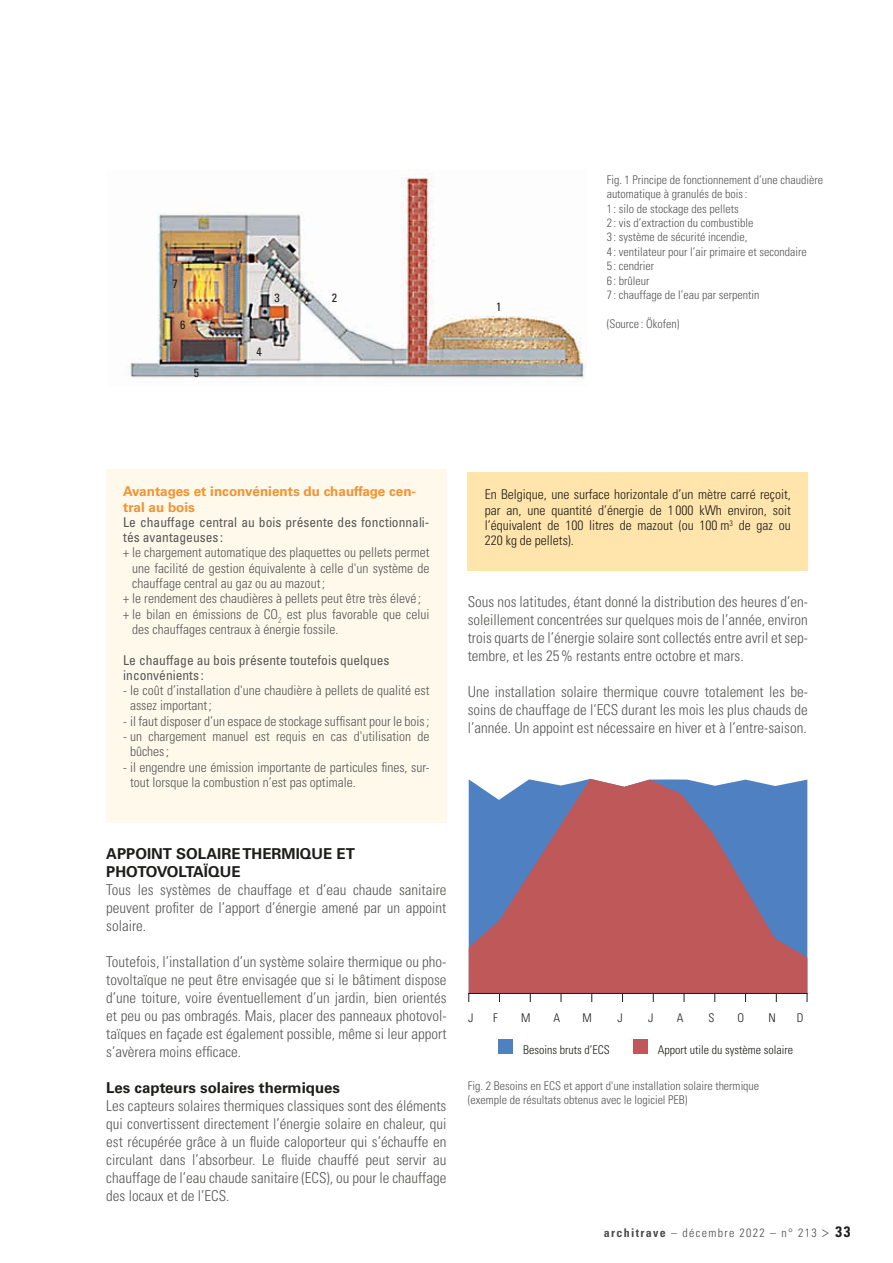
<style>
.page{position:relative;width:893px;height:1263px;background:#fff}
.page>*{position:absolute;margin:0;border:0;box-sizing:border-box;transform-origin:0 0}
.t1{font:300 condensed 15px/18px "Univers LT Std";color:#575756;text-align:justify}
.t2{font:700 15px/18px "Univers LT Std";color:#1d1d1b}
.t3{font:300 condensed 13.5px/15.3px "Univers LT Std";color:#575756}
.t4{font:300 condensed 13.5px/15.3px "Univers LT Std";color:#1d1d1b;text-align:justify}
.t5{font:condensed 13.5px/15.3px "Univers LT Std";color:#575756}
.t6{font:700 13.5px/15.3px "Univers LT Std";color:#f3922e}
.t7{font:300 condensed 12px/14.4px "Univers LT Std";color:#575756}
.t8{font:300 condensed 12px "Univers";color:#1d1d1b}
.t9{font:300 condensed 12px "Univers LT Std";letter-spacing:.11em;color:#4b4b4a}
.t10{font:condensed 12px "Univers LT Std";color:#1d1d1b}
.s1{font-weight:700}
.s2{font-size:15px}
.s3{font-weight:700;font-size:15px;color:#1d1d1b}
</style>
<div class="page">
<div style="left:106px;top:469px;width:340px;height:354px;background:#fff9ec"></div>
<div style="left:468px;top:473px;width:340px;height:98px;background:#ffe4ab"></div>
<svg style="left:469px;top:779px;width:338px;height:214px;background:#9c687d"></svg>
<hr style="left:468px;top:993px;width:339px;height:1px;background:#1d1d1b">
<div style="left:499px;top:1040px;width:14px;height:14px;background:#4f80c1"></div>
<div style="left:633px;top:1040px;width:15px;height:14px;background:#bf5859"></div>
<img style="left:130px;top:172px;width:456px;height:206px">
<p class="t10" style="left:172px;top:276px;width:7px">7</p>
<p class="t10" style="left:180px;top:317px;width:7px">6</p>
<p class="t10" style="left:194px;top:365px;width:7px">5</p>
<p class="t10" style="left:274px;top:290px;width:7px">3</p>
<p class="t10" style="left:332px;top:290px;width:7px">2</p>
<p class="t10" style="left:257px;top:344px;width:7px">4</p>
<p class="t10" style="left:496px;top:299px;width:7px">1</p>
<p class="t7" style="left:607px;top:172px;width:218px">Fig. 1 Principe de fonctionnement d’une chaudière automatique à granulés de bois:<br>1 : silo de stockage des pellets<br>2 : vis d’extraction du combustible<br>3 : système de sécurité incendie,<br>4 : ventilateur pour l’air primaire et secondaire<br>5 : cendrier<br>6 : brûleur<br>7 : chauffage de l’eau par serpentin</p>
<p class="t7" style="left:607px;top:316px;width:74px">(Source : Ökofen)</p>
<p class="t6" style="left:123px;top:484px;width:294px">Avantages et inconvénients du chauffage cen&shy;tral au bois</p>
<p class="t5" style="left:123px;top:514px;width:308px">Le chauffage central au bois présente des fonctionnali&shy;tés avantageuses :</p>
<p class="t3" style="left:123px;top:545px;width:308px">+ le chargement automatique des plaquettes ou pellets permet</p>
<p class="t3" style="left:132px;top:560px;width:299px">une facilité de gestion équivalente à celle d'un système de</p>
<p class="t3" style="left:132px;top:576px;width:194px">chauffage central au gaz ou au mazout;</p>
<p class="t3" style="left:123px;top:591px;width:299px">+ le rendement des chaudières à pellets peut être très élevé ;</p>
<p class="t3" style="left:123px;top:606px;width:308px">+ le bilan en émissions de CO<sub>2</sub> est plus favorable que celui</p>
<p class="t3" style="left:132px;top:621px;width:208px">des chauffages centraux à énergie fossile.</p>
<p class="t5" style="left:123px;top:652px;width:268px">Le chauffage au bois présente toutefois quelques inconvénients :</p>
<p class="t3" style="left:130px;top:683px;width:301px;text-indent:-7px">- le coût d’installation d'une chaudière à pellets de qualité est assez important;</p>
<p class="t3" style="left:123px;top:713px;width:308px">- il faut disposer d’un espace de stockage suffisant pour le bois;</p>
<p class="t3" style="left:130px;top:729px;width:301px;text-indent:-7px">- un chargement manuel est requis en cas d'utilisation de bûches;</p>
<p class="t3" style="left:130px;top:759px;width:301px;text-indent:-7px">- il engendre une émission importante de particules fines, sur&shy;tout lorsque la combustion n’est pas optimale.</p>
<p class="t4" style="left:485px;top:487px;width:308px">En Belgique, une surface horizontale d’un mètre carré reçoit, par an, une quantité d’énergie de 1 000 kWh environ, soit l’équivalent de 100 litres de mazout (ou 100 m<sup>3</sup> de gaz ou 220 kg de pellets).</p>
<p class="t1" style="left:468px;top:593px;width:342px">Sous nos latitudes, étant donné la distribution des heures d’en&shy;soleillement concentrées sur quelques mois de l’année, environ trois quarts de l’énergie solaire sont collectés entre avril et sep&shy;tembre, et les 25% restants entre octobre et mars.</p>
<p class="t1" style="left:468px;top:683px;width:342px">Une installation solaire thermique couvre totalement les be&shy;soins de chauffage de l’ECS durant les mois les plus chauds de l’année. Un appoint est nécessaire en hiver et à l’entre-saison.</p>
<p class="t2" style="left:106px;top:845px;width:250px">APPOINT SOLAIRE THERMIQUE ET<br>PHOTOVOLTAÏQUE</p>
<p class="t1" style="left:106px;top:881px;width:342px">Tous les systèmes de chauffage et d’eau chaude sanitaire peuvent profiter de l’apport d’énergie amené par un appoint solaire.</p>
<p class="t1" style="left:106px;top:953px;width:342px">Toutefois, l’installation d’un système solaire thermique ou pho&shy;tovoltaïque ne peut être envisagée que si le bâtiment dispose d’une toiture, voire éventuellement d’un jardin, bien orientés et peu ou pas ombragés. Mais, placer des panneaux photovol&shy;taïques en façade est également possible, même si leur apport s’avèrera moins efficace.</p>
<p class="t2" style="left:106px;top:1079px;width:235px">Les capteurs solaires thermiques</p>
<p class="t1" style="left:106px;top:1097px;width:342px">Les capteurs solaires thermiques classiques sont des éléments qui convertissent directement l’énergie solaire en chaleur, qui est récupérée grâce à un fluide caloporteur qui s’échauffe en circulant dans l’absorbeur. Le fluide chauffé peut servir au chauffage de l’eau chaude sanitaire (ECS), ou pour le chauffage des locaux et de l’ECS.</p>
<p class="t8" style="left:493px;top:1011px;width:6px">F</p>
<p class="t8" style="left:521px;top:1011px;width:11px">M</p>
<p class="t8" style="left:554px;top:1011px;width:8px">A</p>
<p class="t8" style="left:583px;top:1011px;width:11px">M</p>
<p class="t8" style="left:617px;top:1011px;width:7px">J</p>
<p class="t8" style="left:648px;top:1011px;width:7px">J</p>
<p class="t8" style="left:677px;top:1011px;width:8px">A</p>
<p class="t8" style="left:708px;top:1011px;width:7px">S</p>
<p class="t8" style="left:738px;top:1011px;width:8px">O</p>
<p class="t8" style="left:769px;top:1011px;width:9px">N</p>
<p class="t8" style="left:797px;top:1011px;width:8px">D</p>
<p class="t8" style="left:658px;top:1042px;width:137px">Apport utile du système solaire</p>
<p class="t7" style="left:468px;top:1078px;width:293px">Fig. 2 Besoins en ECS et apport d'une installation solaire thermique (exemple de résultats obtenus avec le logiciel PEB)</p>
<p class="t8" style="left:468px;top:1011px;width:7px">J</p>
<p class="t8" style="left:523px;top:1042px;width:88px">Besoins bruts d’ECS</p>
<p class="t9" style="left:604px;top:1226px;width:248px"><span class="s1">architrave</span> – décembre 2022 – n° 213 <span class="s2">&gt;</span> <span class="s3">33</span></p>
</div>
